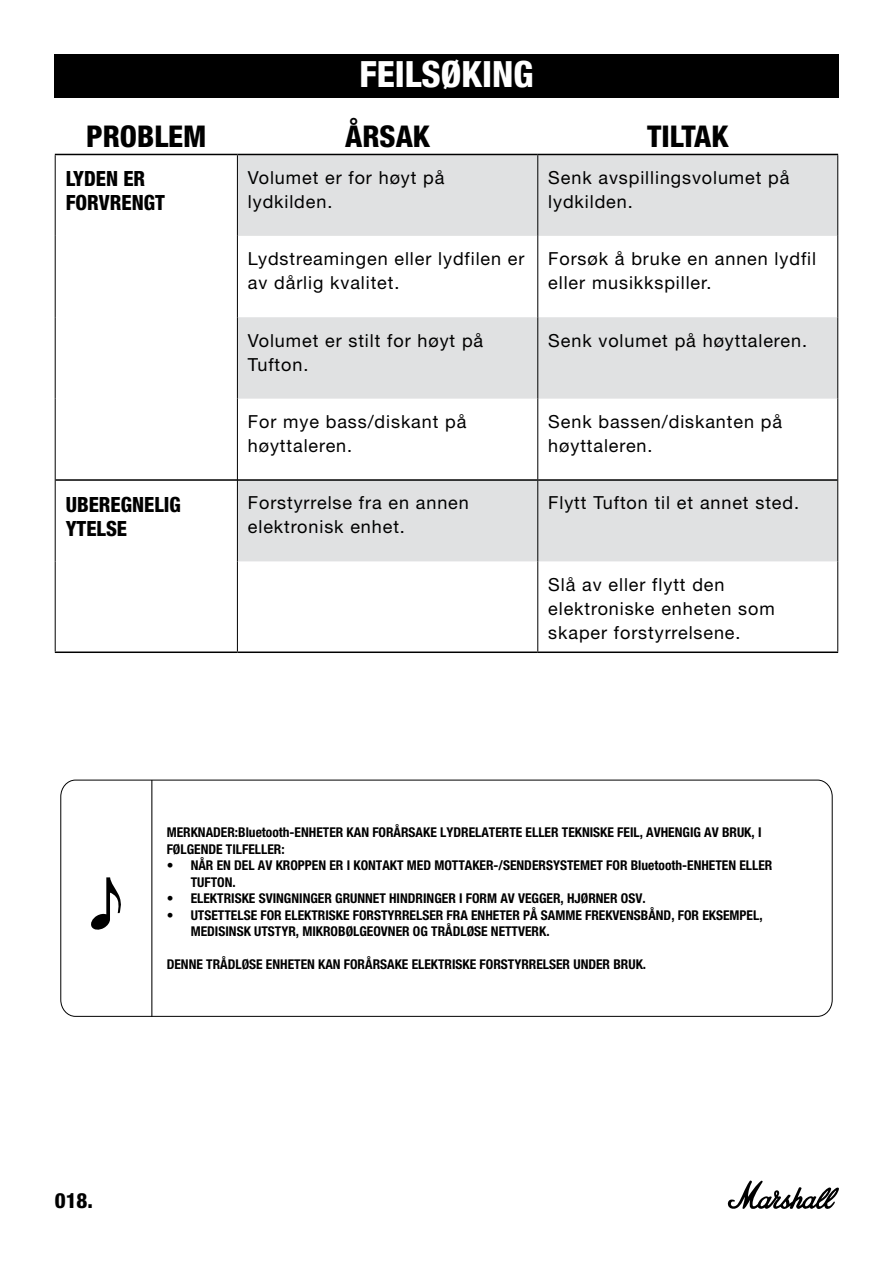
<style>
.page{position:relative;width:893px;height:1263px;background:#fff}
.page>*{position:absolute;margin:0;border:0;box-sizing:border-box;transform-origin:0 0}
.t1{font:800 condensed 36px "Helvetica Neue LT Com";color:#fff}
.t2{font:800 condensed 30px "Helvetica Neue LT Std";color:#000}
.t3{font:800 condensed 21px/24px "Helvetica Neue LT Std";color:#000}
.t4{font:18px/24px "Helvetica Neue LT Std";letter-spacing:.05em;color:#000}
.t5{font:700 condensed 13.5px/16.5px "Helvetica Neue LT Std";color:#000}
</style>
<div class="page">
<svg style="left:727px;top:1180px;width:112px;height:29px"></svg>
<div style="left:54px;top:54px;width:785px;height:44px;background:#000"></div>
<svg style="left:238px;top:155px;width:599px;height:406px;fill:#e0e1e2"></svg>
<hr style="left:56px;top:479px;width:181px;height:2px;background:#000">
<hr style="left:55px;top:651px;width:182px;height:2px;background:#000">
<hr style="left:55px;top:154px;width:182px;height:1px;background:#000">
<hr style="left:237px;top:154px;width:301px;height:1px;background:#000">
<hr style="left:538px;top:154px;width:300px;height:1px;background:#000">
<hr style="left:238px;top:479px;width:299px;height:2px;background:#000">
<hr style="left:538px;top:479px;width:299px;height:2px;background:#000">
<hr style="left:237px;top:651px;width:301px;height:2px;background:#000">
<hr style="left:538px;top:651px;width:300px;height:2px;background:#000">
<hr style="left:55px;top:155px;width:1px;height:81px;background:#000">
<hr style="left:55px;top:236px;width:1px;height:81px;background:#000">
<hr style="left:55px;top:317px;width:1px;height:82px;background:#000">
<hr style="left:55px;top:399px;width:1px;height:81px;background:#000">
<hr style="left:55px;top:480px;width:1px;height:81px;background:#000">
<hr style="left:55px;top:561px;width:1px;height:90px;background:#000">
<hr style="left:237px;top:155px;width:1px;height:81px;background:#000">
<hr style="left:537px;top:155px;width:1px;height:81px;background:#000">
<hr style="left:837px;top:155px;width:1px;height:81px;background:#000">
<hr style="left:237px;top:236px;width:1px;height:81px;background:#000">
<hr style="left:537px;top:236px;width:1px;height:81px;background:#000">
<hr style="left:837px;top:236px;width:1px;height:81px;background:#000">
<hr style="left:237px;top:317px;width:1px;height:82px;background:#000">
<hr style="left:537px;top:317px;width:1px;height:82px;background:#000">
<hr style="left:837px;top:317px;width:1px;height:82px;background:#000">
<hr style="left:237px;top:399px;width:1px;height:81px;background:#000">
<hr style="left:537px;top:399px;width:1px;height:81px;background:#000">
<hr style="left:837px;top:399px;width:1px;height:81px;background:#000">
<hr style="left:237px;top:480px;width:1px;height:81px;background:#000">
<hr style="left:537px;top:480px;width:1px;height:81px;background:#000">
<hr style="left:837px;top:480px;width:1px;height:81px;background:#000">
<hr style="left:237px;top:561px;width:1px;height:90px;background:#000">
<hr style="left:537px;top:561px;width:1px;height:90px;background:#000">
<hr style="left:837px;top:561px;width:1px;height:90px;background:#000">
<svg style="left:60px;top:779px;width:773px;height:238px"></svg>
<svg style="left:90px;top:877px;width:33px;height:54px"></svg>
<hr style="left:151px;top:780px;width:1px;height:237px;background:#000">
<h1 class="t1" style="left:359px;top:52px;width:176px">FEILSØKING</h1>
<h2 class="t2" style="left:86px;top:117px;width:122px">PROBLEM</h2>
<h2 class="t2" style="left:345px;top:117px;width:86px">ÅRSAK</h2>
<h2 class="t2" style="left:647px;top:117px;width:83px">TILTAK</h2>
<h3 class="t3" style="left:66px;top:166px;width:101px">LYDEN ER<br>FORVRENGT</h3>
<h3 class="t4" style="left:248px;top:165px;width:198px">Volumet er for høyt på lydkilden.</h3>
<h3 class="t4" style="left:548px;top:165px;width:243px">Senk avspillingsvolumet på lydkilden.</h3>
<h3 class="t4" style="left:248px;top:247px;width:278px">Lydstreamingen eller lydfilen er av dårlig kvalitet.</h3>
<h3 class="t4" style="left:548px;top:247px;width:269px">Forsøk å bruke en annen lydfil eller musikkspiller.</h3>
<h3 class="t4" style="left:248px;top:328px;width:237px">Volumet er stilt for høyt på<br>Tufton.</h3>
<h3 class="t4" style="left:548px;top:328px;width:260px">Senk volumet på høyttaleren.</h3>
<h3 class="t4" style="left:248px;top:409px;width:220px">For mye bass/diskant på høyttaleren.</h3>
<h3 class="t4" style="left:548px;top:409px;width:235px">Senk bassen/diskanten på høyttaleren.</h3>
<h3 class="t3" style="left:66px;top:492px;width:117px">UBEREGNELIG<br>YTELSE</h3>
<h3 class="t4" style="left:248px;top:491px;width:222px">Forstyrrelse fra en annen elektronisk enhet.</h3>
<h3 class="t4" style="left:548px;top:491px;width:252px">Flytt Tufton til et annet sted.</h3>
<h3 class="t4" style="left:548px;top:572px;width:228px">Slå av eller flytt den elektroniske enheten som skaper forstyrrelsene.</h3>
<p class="t5" style="left:167px;top:824px;width:596px">MERKNADER:Bluetooth-ENHETER KAN FORÅRSAKE LYDRELATERTE ELLER TEKNISKE FEIL, AVHENGIG AV BRUK, I<br>FØLGENDE TILFELLER:</p>
<p class="t5" style="left:191px;top:857px;width:583px;text-indent:-24px">• NÅR EN DEL AV KROPPEN ER I KONTAKT MED MOTTAKER-/SENDERSYSTEMET FOR Bluetooth-ENHETEN ELLER<br>TUFTON.</p>
<p class="t5" style="left:167px;top:890px;width:480px">• ELEKTRISKE SVINGNINGER GRUNNET HINDRINGER I FORM AV VEGGER, HJØRNER OSV.</p>
<p class="t5" style="left:191px;top:906px;width:573px;text-indent:-24px">• UTSETTELSE FOR ELEKTRISKE FORSTYRRELSER FRA ENHETER PÅ SAMME FREKVENSBÅND, FOR EKSEMPEL,<br>MEDISINSK UTSTYR, MIKROBØLGEOVNER OG TRÅDLØSE NETTVERK.</p>
<p class="t5" style="left:167px;top:956px;width:481px">DENNE TRÅDLØSE ENHETEN KAN FORÅRSAKE ELEKTRISKE FORSTYRRELSER UNDER BRUK.</p>
<h3 class="t3" style="left:55px;top:1188px;width:40px">018.</h3>
</div>
